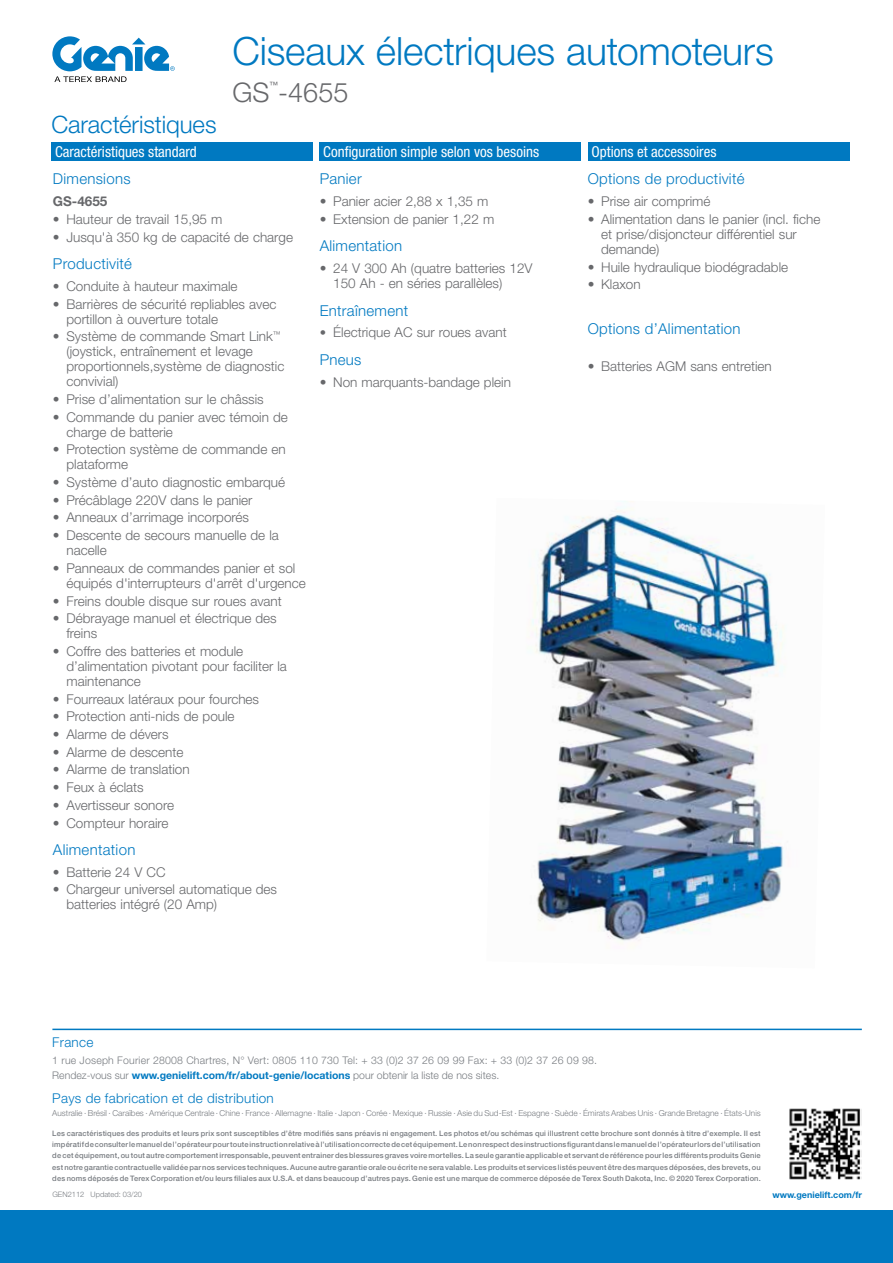
<style>
.page{position:relative;width:893px;height:1263px;background:#fff}
.page>*{position:absolute;margin:0;border:0;box-sizing:border-box;transform-origin:0 0}
.t1{font:300 39px "Helvetica Neue LT Std";letter-spacing:-.005em;color:#0079c1}
.t2{font:300 27px "Helvetica Neue LT Std";color:#67686b}
.t3{font:300 24px "Helvetica Neue LT Std";letter-spacing:-.005em;color:#0079c1}
.t4{font:300 15px "Helvetica Neue LT Std";letter-spacing:.02em;color:#0079c1}
.t5{font:condensed 15px "Helvetica Neue LT Std";color:#fff}
.t6{font:300 13.5px/15px "Helvetica Neue LT Std";color:#67686b}
.t7{font:300 13.5px "Helvetica Neue LT Std";letter-spacing:.02em;color:#0079c1}
.t8{font:700 13.5px "Helvetica Neue LT Std";color:#67686b}
.t9{font:300 10.5px/14.9px "Helvetica Neue LT Std";letter-spacing:.02em;color:#787c81}
.t10{font:700 9px "Helvetica Neue LT Std";color:#0079c1}
.t11{font:condensed 8.7px "Helvetica Neue LT Std";color:#67686b}
.t12{font:300 8.25px "Helvetica Neue LT Std";color:#787c81}
.t13{font:500 7.5px/11.2px "Helvetica Neue LT Std";letter-spacing:.02em;color:#787c81;text-align:justify}
.t14{font:300 7.5px "Helvetica Neue LT Std";color:#787c81}
.s1{font-size:12.75px}
.s2{font-weight:700;color:#0079c1}
</style>
<div class="page">
<svg style="left:52px;top:36px;width:123px;height:46px"></svg>
<div style="left:51px;top:142px;width:262px;height:19px;background:#0079c1"></div>
<div style="left:320px;top:142px;width:261px;height:19px;background:#0079c1"></div>
<div style="left:588px;top:142px;width:261px;height:19px;background:#0079c1"></div>
<img style="left:532px;top:501px;width:252px;height:440px">
<div style="left:0;top:1210px;width:893px;height:53px;background:#0079c1"></div>
<img style="left:789px;top:1108px;width:73px;height:72px">
<hr style="left:52px;top:1029px;width:810px;height:1px;background:#0079c1">
<h1 class="t1" style="left:233px;top:27px;width:543px">Ciseaux électriques automoteurs</h1>
<h3 class="t3" style="left:51px;top:110px;width:167px">Caractéristiques</h3>
<p class="t11" style="left:270px;top:80px;width:10px">™</p>
<h2 class="t2" style="left:233px;top:76px;width:117px">GS -4655</h2>
<p class="t5" style="left:55px;top:143px;width:143px">Caractéristiques standard</p>
<p class="t5" style="left:323px;top:143px;width:217px">Configuration simple selon vos besoins</p>
<p class="t5" style="left:591px;top:143px;width:126px">Options et accessoires</p>
<p class="t4" style="left:588px;top:170px;width:158px">Options de productivité</p>
<p class="t6" style="left:588px;top:194px;width:124px">• Prise air comprimé</p>
<p class="t6" style="left:601px;top:211px;width:221px;text-indent:-14px">• Alimentation dans le panier (incl. fiche et prise/disjoncteur différentiel sur demande)</p>
<p class="t6" style="left:588px;top:259px;width:202px">• Huile hydraulique biodégradable</p>
<p class="t6" style="left:588px;top:277px;width:55px">• Klaxon</p>
<p class="t4" style="left:588px;top:320px;width:154px">Options d’Alimentation</p>
<p class="t6" style="left:588px;top:359px;width:186px">• Batteries AGM sans entretien</p>
<p class="t4" style="left:53px;top:170px;width:79px">Dimensions</p>
<p class="t8" style="left:53px;top:193px;width:56px">GS-4655</p>
<p class="t6" style="left:53px;top:211px;width:171px">• Hauteur de travail 15,95 m</p>
<p class="t6" style="left:53px;top:229px;width:242px">• Jusqu'à 350 kg de capacité de charge</p>
<p class="t4" style="left:53px;top:255px;width:81px">Productivité</p>
<p class="t6" style="left:53px;top:278px;width:186px">• Conduite à hauteur maximale</p>
<p class="t6" style="left:66px;top:296px;width:212px;text-indent:-14px">• Barrières de sécurité repliables avec portillon à ouverture totale</p>
<p class="t6" style="left:66px;top:329px;width:220px;text-indent:-14px">• Système de commande Smart Link<sup>™ </sup>(joystick, entraînement et levage proportionnels,système de diagnostic convivial)</p>
<p class="t6" style="left:53px;top:391px;width:212px">• Prise d’alimentation sur le châssis</p>
<p class="t6" style="left:66px;top:409px;width:223px;text-indent:-14px">• Commande du panier avec témoin de charge de batterie</p>
<p class="t6" style="left:66px;top:442px;width:221px;text-indent:-14px">• Protection système de commande en plataforme</p>
<p class="t6" style="left:53px;top:474px;width:234px">• Système d’auto diagnostic embarqué</p>
<p class="t6" style="left:53px;top:492px;width:201px">• Précâblage 220V dans le panier</p>
<p class="t6" style="left:53px;top:510px;width:198px">• Anneaux d’arrimage incorporés</p>
<p class="t6" style="left:66px;top:527px;width:214px;text-indent:-14px">• Descente de secours manuelle de la nacelle</p>
<p class="t6" style="left:66px;top:560px;width:241px;text-indent:-14px">• Panneaux de commandes panier et sol équipés d'interrupteurs d'arrêt d'urgence</p>
<p class="t6" style="left:53px;top:593px;width:230px">• Freins double disque sur roues avant</p>
<p class="t6" style="left:66px;top:611px;width:212px;text-indent:-14px">• Débrayage manuel et électrique des freins</p>
<p class="t6" style="left:66px;top:643px;width:222px;text-indent:-14px">• Coffre des batteries et module d’alimentation pivotant pour faciliter la maintenance</p>
<p class="t6" style="left:53px;top:691px;width:208px">• Fourreaux latéraux pour fourches</p>
<p class="t6" style="left:53px;top:709px;width:183px">• Protection anti-nids de poule</p>
<p class="t6" style="left:53px;top:726px;width:117px">• Alarme de dévers</p>
<p class="t6" style="left:53px;top:744px;width:132px">• Alarme de descente</p>
<p class="t6" style="left:53px;top:762px;width:138px">• Alarme de translation</p>
<p class="t6" style="left:53px;top:779px;width:92px">• Feux à éclats</p>
<p class="t6" style="left:53px;top:797px;width:123px">• Avertisseur sonore</p>
<p class="t6" style="left:53px;top:815px;width:117px">• Compteur horaire</p>
<p class="t4" style="left:53px;top:840px;width:84px">Alimentation</p>
<p class="t6" style="left:53px;top:864px;width:114px">• Batterie 24 V CC</p>
<p class="t6" style="left:66px;top:882px;width:212px;text-indent:-14px">• Chargeur universel automatique des batteries intégré (20 Amp)</p>
<p class="t4" style="left:320px;top:170px;width:44px">Panier</p>
<p class="t6" style="left:320px;top:194px;width:170px">• Panier acier 2,88 x 1,35 m</p>
<p class="t6" style="left:320px;top:211px;width:176px">• Extension de panier 1,22 m</p>
<p class="t4" style="left:320px;top:237px;width:84px">Alimentation</p>
<p class="t6" style="left:333px;top:260px;width:201px;text-indent:-14px">• 24 V 300 Ah (quatre batteries 12V<br>150 Ah - en séries parallèles)</p>
<p class="t4" style="left:320px;top:301px;width:90px">Entraînement</p>
<p class="t6" style="left:320px;top:325px;width:189px"><span class="s1">•</span> Électrique AC sur roues avant</p>
<p class="t4" style="left:320px;top:350px;width:43px">Pneus</p>
<p class="t6" style="left:320px;top:374px;width:193px">• Non marquants-bandage plein</p>
<p class="t7" style="left:52px;top:1034px;width:43px">France</p>
<p class="t9" style="left:52px;top:1053px;width:546px">1 rue Joseph Fourier 28008 Chartres, N° Vert: 0805 110 730 Tel: + 33 (0)2 37 26 09 99 Fax: + 33 (0)2 37 26 09 98.<br>Rendez-vous sur <span class="s2">www.genielift.com/fr/about-genie/locations</span> pour obtenir la liste de nos sites.</p>
<p class="t7" style="left:52px;top:1090px;width:223px">Pays de fabrication et de distribution</p>
<p class="t12" style="left:52px;top:1108px;width:710px">Australie · Brésil · Caraïbes · Amérique Centrale · Chine · France · Allemagne · Italie · Japon · Corée · Mexique · Russie · Asie du Sud-Est · Espagne · Suède · Émirats Arabes Unis · Grande Bretagne · États-Unis</p>
<p class="t13" style="left:52px;top:1127px;width:710px">Les caractéristiques des produits et leurs prix sont susceptibles d’être modifiés sans préavis ni engagement. Les photos et/ou schémas qui illustrent cette brochure sont donnés à titre d’exemple. Il est impératif de consulter le manuel de l’opérateur pour toute instruction relative à l’utilisation correcte de cet équipement. Le non respect des instructions figurant dans le manuel de l’opérateur lors de l’utilisation de cet équipement, ou tout autre comportement irresponsable, peuvent entrainer des blessures graves voire mortelles. La seule garantie applicable et servant de référence pour les différents produits Genie est notre garantie contractuelle validée par nos services techniques. Aucune autre garantie orale ou écrite ne sera valable. Les produits et services listés peuvent être des marques déposées, des brevets, ou des noms déposés de Terex Corporation et/ou leurs filiales aux U.S.A. et dans beaucoup d’autres pays. Genie est une marque de commerce déposée de Terex South Dakota, Inc. © 2020 Terex Corporation.</p>
<p class="t14" style="left:52px;top:1190px;width:91px">GEN2112 Updated: 03/20</p>
<p class="t10" style="left:772px;top:1190px;width:91px">www.genielift.com/fr</p>
</div>
